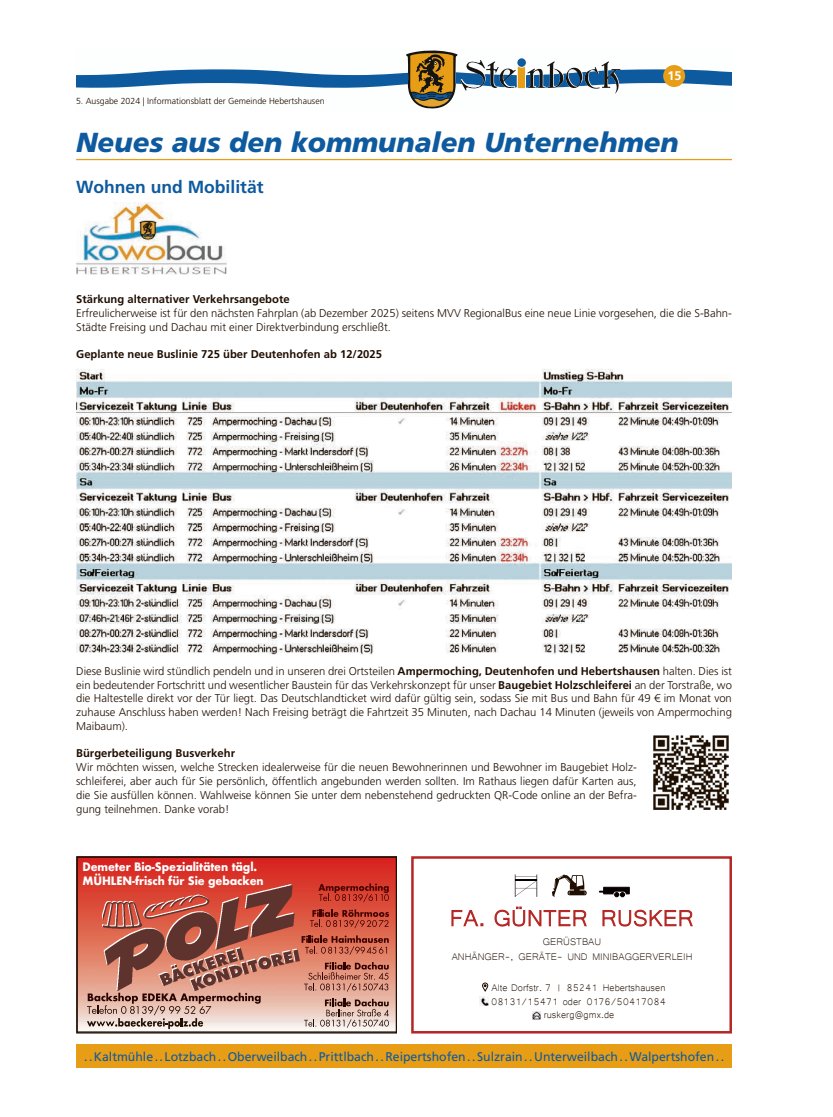
<style>
.page{position:relative;width:833px;height:1117px;background:#fff}
.page>*{position:absolute;margin:0;border:0;box-sizing:border-box;transform-origin:0 0}
.Überschrift_2spaltig{font:italic 900 27.5px "Frutiger LT Std";color:#0e5a9e}
.Überschrift_1spaltig{font:700 17.5px "Frutiger LT Std";color:#0e5a9e}
.t1{font:12.5px "Frutiger LT Std";color:#0e5a9e}
.t2{font:700 12.5px "Frutiger LT Std";color:#fff}
.t3{font:12.38px/13.6px "Microsoft Yi Baiti";color:#200e00;text-align:center}
.Grundschrift{font:300 11.25px/13.8px "Frutiger LT Std";color:#200e00;text-align:justify}
.Grundschrift-2{font:700 11.25px "Frutiger LT Std";color:#200e00}
.t4{font:700 11.25px/14.1px "Futura";letter-spacing:-.01em;color:#fff;scale:.95 1}
.t5{font:300 8.75px "Frutiger LT Std";color:#200e00}
.s1{font-weight:700}
</style>
<div class="page">
<svg style="left:76px;top:50px;width:656px;height:59px"></svg>
<div style="left:663px;top:65px;width:22px;height:22px;background:#e89d16;border-radius:50%"></div>
<div style="left:76px;top:1044px;width:656px;height:23px;background:#e89d16"></div>
<hr style="left:76px;top:159px;width:656px;height:1px;background:#e89d16">
<img style="left:76px;top:202px;width:151px;height:73px">
<img style="left:76px;top:369px;width:656px;height:285px">
<img style="left:653px;top:735px;width:76px;height:75px">
<svg style="left:451px;top:906px;width:242px;height:20px"></svg>
<svg style="left:515px;top:874px;width:22px;height:22px"></svg>
<div style="left:603px;top:887px;width:26px;height:6px;background:#080000"></div>
<div style="left:603px;top:886px;width:26px;height:7px;border:1px solid #080000"></div>
<svg style="left:599px;top:890px;width:25px;height:6px"></svg>
<svg style="left:552px;top:874px;width:35px;height:22px"></svg>
<svg style="left:480px;top:996px;width:8px;height:9px"></svg>
<svg style="left:532px;top:1011px;width:8px;height:8px"></svg>
<div style="left:482px;top:982px;width:6px;height:8px;border:1px solid #200e00;border-radius:3px"></div>
<div style="left:411px;top:856px;width:321px;height:177px;border:2px solid #b52725"></div>
<img style="left:78px;top:858px;width:317px;height:172px">
<svg style="left:318px;top:883px;width:71px;height:19px"></svg>
<svg style="left:310px;top:909px;width:79px;height:19px"></svg>
<svg style="left:301px;top:935px;width:88px;height:19px"></svg>
<svg style="left:304px;top:961px;width:85px;height:30px"></svg>
<svg style="left:304px;top:998px;width:85px;height:29px"></svg>
<svg style="left:87px;top:992px;width:174px;height:36px"></svg>
<img style="left:104px;top:885px;width:195px;height:105px">
<div style="left:76px;top:856px;width:321px;height:177px;border:1px solid #200e00"></div>
<p class="t5" style="left:76px;top:96px;width:250px">5. Ausgabe 2024 | Informationsblatt der Gemeinde Hebertshausen</p>
<p class="t2" style="left:667px;top:68px;width:15px">15</p>
<p class="Überschrift_2spaltig" style="left:76px;top:126px;width:604px">Neues aus den kommunalen Unternehmen</p>
<p class="Überschrift_1spaltig" style="left:76px;top:176px;width:189px">Wohnen und Mobilität</p>
<p class="Grundschrift-2" style="left:76px;top:293px;width:215px">Stärkung alternativer Verkehrsangebote</p>
<p class="Grundschrift" style="left:76px;top:306px;width:657px">Erfreulicherweise ist für den nächsten Fahrplan (ab Dezember 2025) seitens MVV RegionalBus eine neue Linie vorgesehen, die die S-Bahn-<br>Städte Freising und Dachau mit einer Direktverbindung erschließt.</p>
<p class="Grundschrift-2" style="left:76px;top:348px;width:307px">Geplante neue Buslinie 725 über Deutenhofen ab 12/2025</p>
<p class="Grundschrift" style="left:76px;top:664px;width:657px">Diese Buslinie wird stündlich pendeln und in unseren drei Ortsteilen <span class="s1">Ampermoching, Deutenhofen und Hebertshausen</span> halten. Dies ist ein bedeutender Fortschritt und wesentlicher Baustein für das Verkehrskonzept für unser <span class="s1">Baugebiet Holzschleiferei</span> an der Torstraße, wo die Haltestelle direkt vor der Tür liegt. Das Deutschlandticket wird dafür gültig sein, sodass Sie mit Bus und Bahn für 49 € im Monat von zuhause Anschluss haben werden! Nach Freising beträgt die Fahrtzeit 35 Minuten, nach Dachau 14 Minuten (jeweils von Ampermoching Maibaum).</p>
<p class="Grundschrift-2" style="left:76px;top:746px;width:160px">Bürgerbeteiligung Busverkehr</p>
<p class="Grundschrift" style="left:76px;top:760px;width:562px">Wir möchten wissen, welche Strecken idealerweise für die neuen Bewohnerinnen und Bewohner im Baugebiet Holz&shy;schleiferei, aber auch für Sie persönlich, öffentlich angebunden werden sollten. Im Rathaus liegen dafür Karten aus, die Sie ausfüllen können. Wahlweise können Sie unter dem nebenstehend gedruckten QR-Code online an der Befra&shy;gung teilnehmen. Danke vorab!</p>
<p class="t4" style="left:82px;top:859px;width:192px">Demeter Bio-Spezialitäten tägl.<br>MÜHLEN-frisch für Sie gebacken</p>
<p class="t3" style="left:452px;top:932px;width:242px;line-height:15px">GERÜSTBAU<br>ANHÄNGER-, GERÄTE- UND MINIBAGGERVERLEIH</p>
<p class="t3" style="left:491px;top:979px;width:177px">Alte Dorfstr. 7 | 85241 Hebertshausen<br>08131/15471 oder 0176/50417084 ruskerg@gmx.de</p>
<p class="t1" style="left:84px;top:1048px;width:641px">..Kaltmühle..Lotzbach..Oberweilbach..Prittlbach..Reipertshofen..Sulzrain..Unterweilbach..Walpertshofen..</p>
</div>
